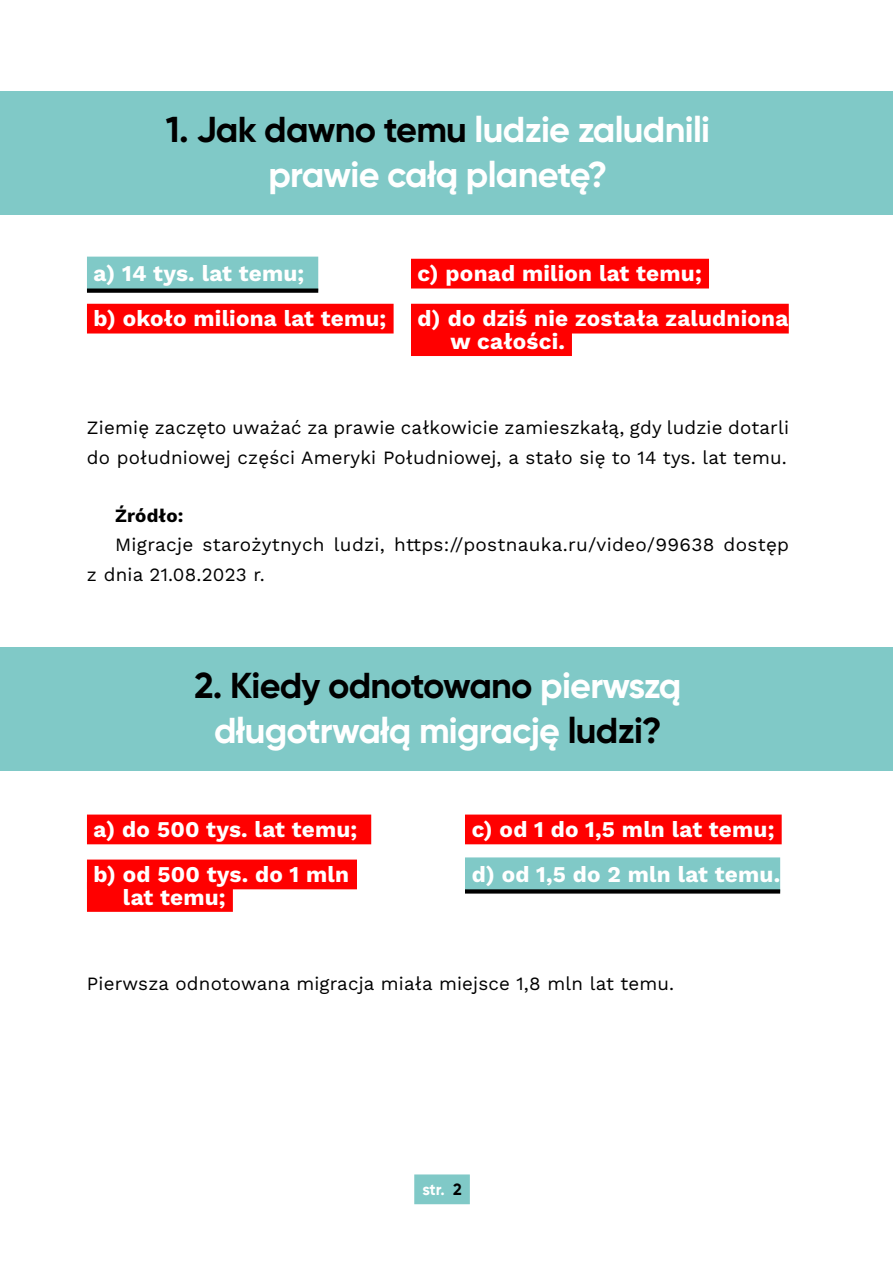
<style>
.page{position:relative;width:893px;height:1263px;background:#fff}
.page>*{position:absolute;margin:0;border:0;box-sizing:border-box;transform-origin:0 0}
.t1{font:700 36px/45px "Gilroy";letter-spacing:-.02em;color:#fff;text-align:center}
.t2{font:700 22.5px/22.5px "Work Sans";letter-spacing:.01em;color:#fff}
.t3{font:18.75px/29.2px "Work Sans";letter-spacing:.01em;color:#000}
.t4{font:700 18.75px "Work Sans";letter-spacing:.01em;color:#000}
.t5{font:700 16.35px "Gilroy";color:#fff}
.s1{color:#000}
</style>
<div class="page">
<div style="left:414px;top:1174px;width:56px;height:30px;background:#80c9c7"></div>
<div style="left:0;top:92px;width:893px;height:123px;background:#80c9c7"></div>
<div style="left:87px;top:257px;width:231px;height:34px;background:#80c9c7"></div>
<div style="left:411px;top:259px;width:298px;height:29px;background:#f00"></div>
<div style="left:87px;top:304px;width:307px;height:29px;background:#f00"></div>
<div style="left:411px;top:304px;width:378px;height:29px;background:#f00"></div>
<div style="left:411px;top:326px;width:161px;height:30px;background:#f00"></div>
<div style="left:0;top:647px;width:893px;height:124px;background:#80c9c7"></div>
<div style="left:87px;top:814px;width:284px;height:30px;background:#f00"></div>
<div style="left:465px;top:814px;width:317px;height:30px;background:#f00"></div>
<div style="left:87px;top:859px;width:270px;height:30px;background:#f00"></div>
<div style="left:465px;top:857px;width:315px;height:34px;background:#80c9c7"></div>
<div style="left:87px;top:882px;width:146px;height:30px;background:#f00"></div>
<div style="left:87px;top:288px;width:231px;height:5px;background:#000"></div>
<svg style="left:465px;top:889px;width:315px;height:4px"></svg>
<h1 class="t1" style="left:166px;top:106px;width:546px"><span class="s1">1. Jak dawno temu</span> ludzie zaludnili prawie całą planetę?</h1>
<p class="t2" style="left:94px;top:261px;width:212px">a) 14 tys. lat temu;</p>
<p class="t2" style="left:418px;top:261px;width:286px">c) ponad milion lat temu;</p>
<p class="t2" style="left:94px;top:306px;width:294px">b) około miliona lat temu;</p>
<p class="t2" style="left:450px;top:306px;width:339px;text-indent:-33px">d) do dziś nie została zaludniona w całości.</p>
<p class="t3" style="left:87px;top:412px;width:703px">Ziemię zaczęto uważać za prawie całkowicie zamieszkałą, gdy ludzie dotarli do południowej części Ameryki Południowej, a stało się to 14 tys. lat temu.</p>
<p class="t4" style="left:115px;top:501px;width:70px">Źródło:</p>
<p class="t3" style="left:87px;top:529px;width:704px;text-indent:28px">Migracje starożytnych ludzi, https://postnauka.ru/video/99638 dostęp z dnia 21.08.2023 r.</p>
<h1 class="t1" style="left:195px;top:662px;width:488px"><span class="s1">2. Kiedy odnotowano</span> pierwszą długotrwałą migrację <span class="s1">ludzi?</span></h1>
<p class="t2" style="left:94px;top:817px;width:265px">a) do 500 tys. lat temu;</p>
<p class="t2" style="left:472px;top:817px;width:304px">c) od 1 do 1,5 mln lat temu;</p>
<p class="t2" style="left:94px;top:862px;width:257px">b) od 500 tys. do 1 mln</p>
<p class="t2" style="left:472px;top:862px;width:310px">d) od 1,5 do 2 mln lat temu.</p>
<p class="t2" style="left:123px;top:885px;width:104px">lat temu;</p>
<p class="t3" style="left:87px;top:968px;width:589px">Pierwsza odnotowana migracja miała miejsce 1,8 mln lat temu.</p>
<p class="t5" style="left:422px;top:1179px;width:41px">str. <span class="s1">2</span></p>
</div>
